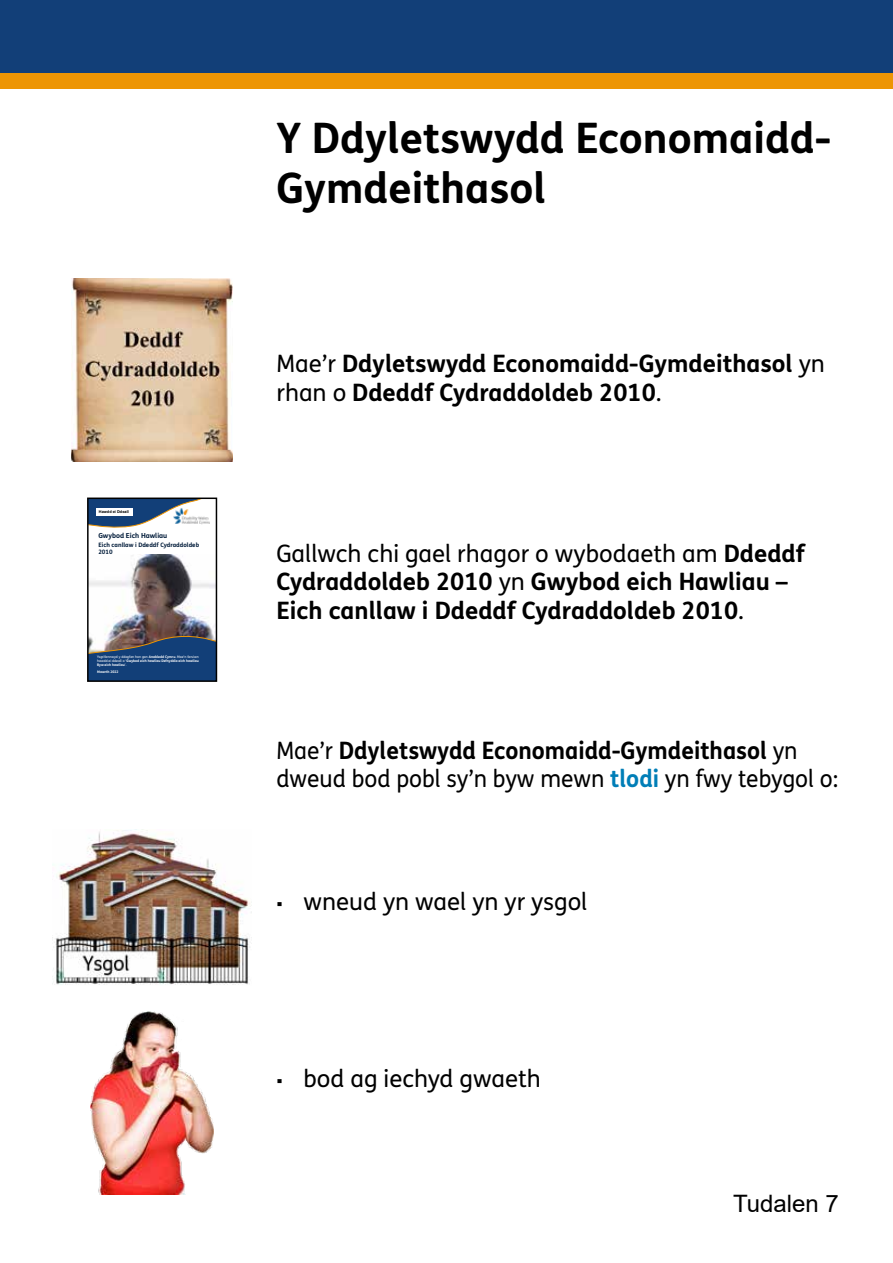
<style>
.page{position:relative;width:893px;height:1263px;background:#fff}
.page>*{position:absolute;margin:0;border:0;box-sizing:border-box;transform-origin:0 0}
.t1{font:700 42px/50.4px "FS Me Pro";color:#000}
.t2{font:700 24px/28.8px "FS Me Pro";color:#000}
.t3{font:24px/28.8px "FS Me Pro";color:#000;scale:.95 1}
.t4{font:24px "FS Me Pro";color:#000}
.t5{font:24px "Arial";color:#000}
.t6{font:700 6.9px "FS Me Pro";color:#011b39}
.t7{font:700 6px/7.4px "FS Me Pro";color:#011b39}
.t8{font:700 3.9px "Arial";color:#000}
.t9{font:700 3.45px/4.2px "FS Me Pro";color:#fff;text-align:justify}
.s1{font-weight:400}
.s2{font-weight:700}
.s3{font-weight:700;color:#007eb7}
.s4{font-family:"Verdana";font-size:18px}
</style>
<div class="page">
<div style="left:0;top:3px;width:893px;height:85px;background:#ed9504"></div>
<div style="left:0;top:0;width:893px;height:72px;background:#123f78"></div>
<img style="left:72px;top:278px;width:161px;height:183px">
<img style="left:90px;top:554px;width:124px;height:72px">
<img style="left:90px;top:626px;width:124px;height:53px">
<svg style="left:90px;top:500px;width:112px;height:28px"></svg>
<img style="left:172px;top:507px;width:38px;height:17px">
<div style="left:96px;top:508px;width:36px;height:8px;background:#fff"></div>
<div style="left:87px;top:497px;width:130px;height:185px;border:2px solid #000"></div>
<img style="left:53px;top:829px;width:198px;height:156px">
<img style="left:91px;top:1012px;width:123px;height:182px">
<p class="t8" style="left:99px;top:509px;width:31px">Hawdd ei Ddeall</p>
<p class="t6" style="left:98px;top:530px;width:71px">Gwybod Eich Hawliau</p>
<p class="t7" style="left:98px;top:541px;width:102px">Eich canllaw i Ddeddf Cydraddoldeb<br>2010</p>
<p class="t9" style="left:97px;top:654px;width:103px"><span class="s1">Ysgrifennwyd y ddogfen hon gan</span> Anabledd Cymru<span class="s1">. Mae’n fersiwn hawdd ei ddeall o ‘</span>Gwybod eich hawliau Defnyddio eich hawliau Byw eich hawliau<span class="s1">’.</span></p>
<p class="t9" style="left:97px;top:669px;width:23px">Mawrth 2022</p>
<h1 class="t1" style="left:276px;top:110px;width:556px">Y Ddyletswydd Economaidd-<br>Gymdeithasol</h1>
<p class="t2" style="left:276px;top:348px;width:550px"><span class="s1">Mae’r</span> Ddyletswydd Economaidd-Gymdeithasol <span class="s1">yn rhan o</span> Ddeddf Cydraddoldeb 2010<span class="s1">.</span></p>
<p class="t2" style="left:276px;top:537px;width:531px"><span class="s1">Gallwch chi gael rhagor o wybodaeth am</span> Ddeddf<br>Cydraddoldeb 2010 <span class="s1">yn</span> Gwybod eich Hawliau –<br>Eich canllaw i Ddeddf Cydraddoldeb 2010<span class="s1">.</span></p>
<p class="t3" style="left:276px;top:735px;width:593px">Mae’r <span class="s2">Ddyletswydd Economaidd-Gymdeithasol</span> yn dweud bod pobl sy’n byw mewn <span class="s3">tlodi</span> yn fwy tebygol o:</p>
<p class="t4" style="left:276px;top:885px;width:313px"><span class="s4">▪</span> wneud yn wael yn yr ysgol</p>
<p class="t4" style="left:276px;top:1062px;width:266px"><span class="s4">▪</span> bod ag iechyd gwaeth</p>
<p class="t5" style="left:733px;top:1187px;width:107px">Tudalen 7</p>
</div>
